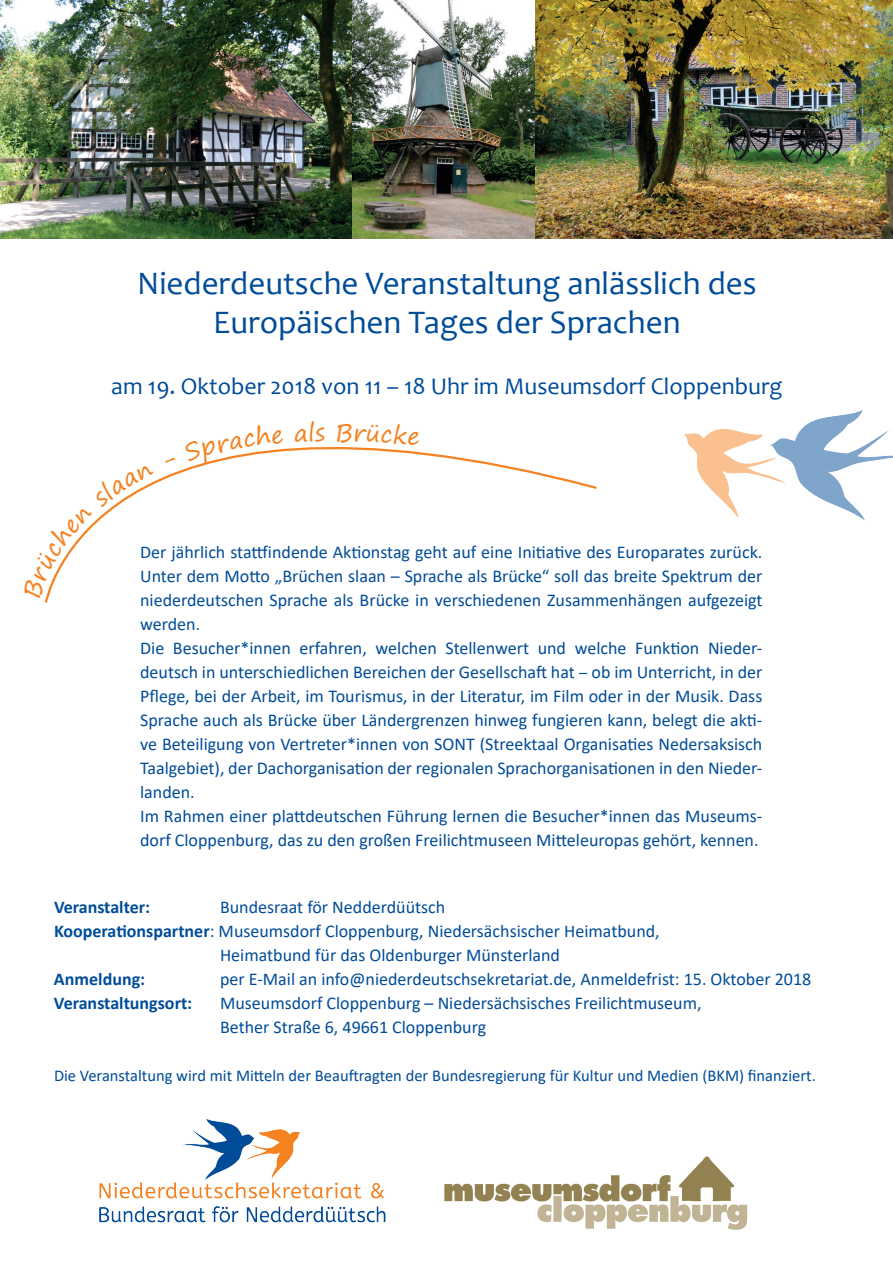
<style>
.page{position:relative;width:893px;height:1263px;background:#fff}
.page>*{position:absolute;margin:0;border:0;box-sizing:border-box;transform-origin:0 0}
.t1{font:33px/39px "Candara";color:#014c98;text-align:center}
.t2{font:24px "Candara";color:#014c98}
.t3{font:18px/24px "Calibri";color:#014c98}
.t4{font:700 18px "Calibri";color:#014c98}
.t5{font:16.5px "Calibri";color:#014c98}
.s1{font-family:"Candara"}
.s2{font-weight:700}
</style>
<div class="page">
<img style="left:0;top:0;width:893px;height:239px">
<img style="left:99px;top:1119px;width:287px;height:104px">
<img style="left:444px;top:1156px;width:304px;height:74px">
<svg style="left:44px;top:447px;width:553px;height:156px"></svg>
<img style="left:684px;top:410px;width:209px;height:111px">
<svg style="left:44px;top:464px;width:110px;height:134px"></svg>
<svg style="left:165px;top:457px;width:10px;height:6px"></svg>
<svg style="left:184px;top:447px;width:99px;height:17px"></svg>
<h1 class="t1" style="left:137px;top:263px;width:621px">Niederdeutsche Veranstaltung anlässlich des<br>Europäischen Tages der Sprachen</h1>
<h2 class="t2" style="left:111px;top:371px;width:673px">am 19. Oktober 2018 von 11 – 18 Uhr im Museumsdorf Cloppenburg</h2>
<p class="t3" style="left:140px;top:539px;width:624px">Der jährlich stattfindende Aktionstag geht auf eine Initiative des Europarates zurück.<br>Unter dem Motto „Brüchen slaan – Sprache als Brücke“ soll das breite Spektrum der niederdeutschen Sprache als Brücke in verschiedenen Zusammenhängen aufgezeigt werden.<br>Die Besucher*innen erfahren, welchen Stellenwert und welche Funktion Nieder&shy;deutsch in unterschiedlichen Bereichen der Gesellschaft hat <span class="s1">–</span> ob im Unterricht, in der Pflege, bei der Arbeit, im Tourismus, in der Literatur, im Film oder in der Musik. Dass Sprache auch als Brücke über Ländergrenzen hinweg fungieren kann, belegt die akti&shy;ve Beteiligung von Vertreter*innen von SONT (Streektaal Organisaties Nedersaksisch Taalgebiet), der Dachorganisation der regionalen Sprachorganisationen in den Nieder&shy;landen.<br>Im Rahmen einer plattdeutschen Führung lernen die Besucher*innen das Museums&shy;dorf Cloppenburg, das zu den großen Freilichtmuseen Mitteleuropas gehört, kennen.</p>
<p class="t4" style="left:54px;top:894px;width:98px">Veranstalter:</p>
<p class="t3" style="left:220px;top:894px;width:227px">Bundesraat för Nedderdüütsch</p>
<p class="t3" style="left:54px;top:918px;width:607px"><span class="s2">Kooperationspartner</span>: Museumsdorf Cloppenburg, Niedersächsischer Heimatbund,</p>
<p class="t3" style="left:220px;top:942px;width:341px">Heimatbund für das Oldenburger Münsterland</p>
<p class="t4" style="left:54px;top:966px;width:93px">Anmeldung:</p>
<p class="t3" style="left:220px;top:966px;width:593px">per E-Mail an info@niederdeutschsekretariat.de, Anmeldefrist: 15. Oktober 2018</p>
<p class="t4" style="left:54px;top:990px;width:140px">Veranstaltungsort:</p>
<p class="t3" style="left:220px;top:990px;width:483px">Museumsdorf Cloppenburg – Niedersächsisches Freilichtmuseum,<br>Bether Straße 6, 49661 Cloppenburg</p>
<p class="t5" style="left:54px;top:1064px;width:763px">Die Veranstaltung wird mit Mitteln der Beauftragten der Bundesregierung für Kultur und Medien (BKM) finanziert.</p>
</div>
